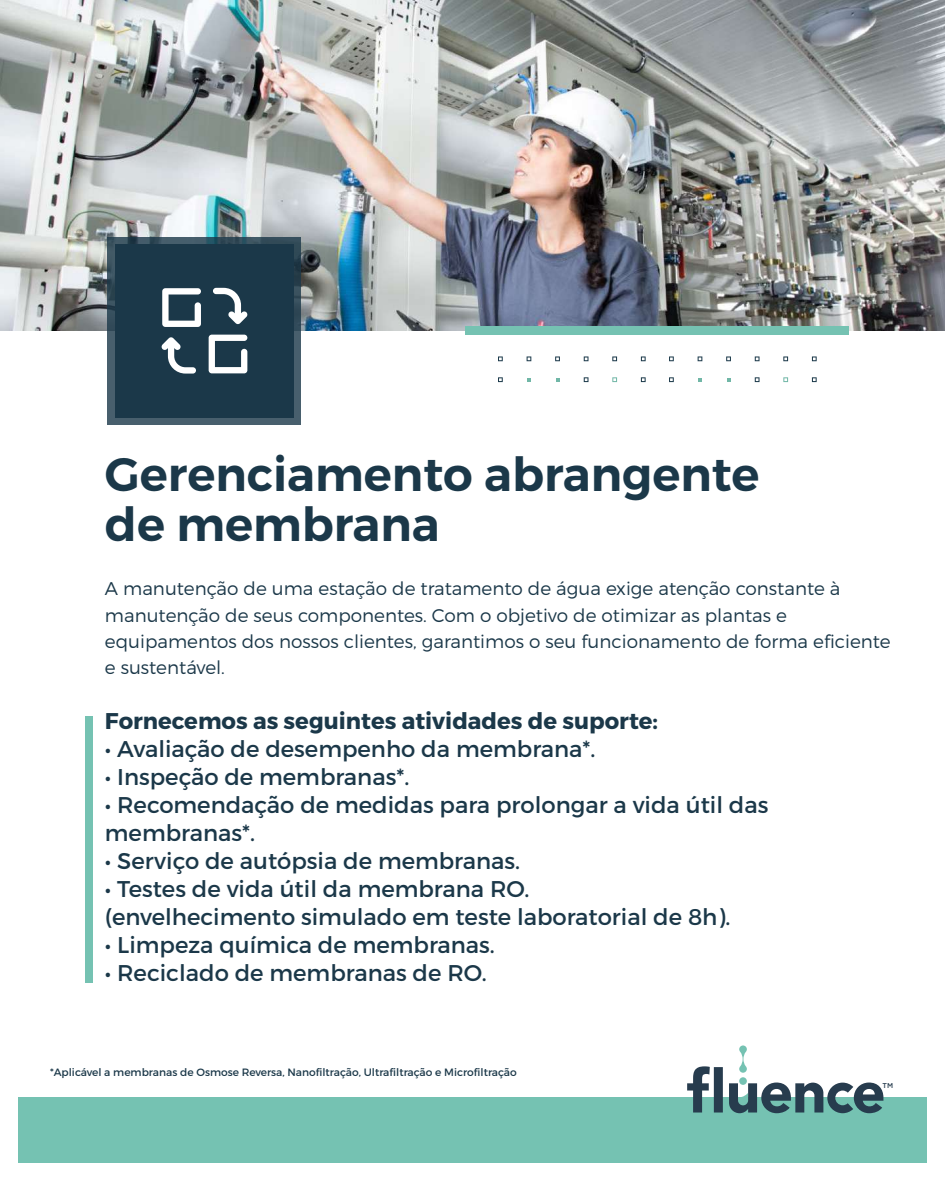
<style>
.page{position:relative;width:945px;height:1182px;background:#fff}
.page>*{position:absolute;margin:0;border:0;box-sizing:border-box;transform-origin:0 0}
.t1{font:600 46.9px/50.8px "Montserrat";color:#1b3849}
.t2{font:22.75px/28px "Montserrat";color:#1b3849}
.t3{font:700 22.75px "Montserrat";color:#1b3849}
.t4{font:300 18.38px/26.2px "Montserrat";color:#1b3849}
.t5{font:10.59px "Montserrat";color:#1b3849}
.t6{font:500 7px "Gotham";color:#273c4e}
</style>
<div class="page">
<img style="left:0;top:0;width:945px;height:330px">
<svg style="left:108px;top:237px;width:193px;height:187px;background:#3c5462"></svg>
<div style="left:115px;top:244px;width:179px;height:173px;background:#1b3849"></div>
<svg style="left:213px;top:288px;width:35px;height:36px"></svg>
<svg style="left:161px;top:337px;width:35px;height:36px"></svg>
<svg style="left:209px;top:334px;width:38px;height:39px"></svg>
<svg style="left:162px;top:288px;width:39px;height:39px"></svg>
<div style="left:18px;top:1097px;width:909px;height:65px;background:#75c2b2"></div>
<svg style="left:687px;top:1045px;width:196px;height:68px"></svg>
<svg style="left:527px;top:378px;width:4px;height:3px"></svg>
<svg style="left:612px;top:377px;width:5px;height:5px"></svg>
<svg style="left:498px;top:356px;width:5px;height:5px"></svg>
<svg style="left:527px;top:356px;width:4px;height:5px"></svg>
<svg style="left:555px;top:356px;width:5px;height:5px"></svg>
<svg style="left:584px;top:356px;width:4px;height:5px"></svg>
<svg style="left:612px;top:356px;width:5px;height:5px"></svg>
<svg style="left:641px;top:356px;width:5px;height:5px"></svg>
<svg style="left:498px;top:377px;width:5px;height:5px"></svg>
<svg style="left:584px;top:377px;width:4px;height:5px"></svg>
<svg style="left:641px;top:377px;width:5px;height:5px"></svg>
<svg style="left:698px;top:378px;width:4px;height:3px"></svg>
<svg style="left:783px;top:377px;width:5px;height:5px"></svg>
<svg style="left:669px;top:356px;width:5px;height:5px"></svg>
<svg style="left:698px;top:356px;width:4px;height:5px"></svg>
<svg style="left:726px;top:356px;width:5px;height:5px"></svg>
<svg style="left:755px;top:356px;width:5px;height:5px"></svg>
<svg style="left:783px;top:356px;width:5px;height:5px"></svg>
<svg style="left:812px;top:356px;width:5px;height:5px"></svg>
<svg style="left:669px;top:377px;width:5px;height:5px"></svg>
<svg style="left:755px;top:377px;width:5px;height:5px"></svg>
<svg style="left:812px;top:377px;width:5px;height:5px"></svg>
<div style="left:466px;top:326px;width:383px;height:9px;background:#75c2b2"></div>
<div style="left:85px;top:716px;width:7px;height:266px;background:#75c2b2"></div>
<h1 class="t1" style="left:105px;top:449px;width:656px">Gerenciamento abrangente de membrana</h1>
<p class="t4" style="left:105px;top:575px;width:787px">A manutenção de uma estação de tratamento de água exige atenção constante à manutenção de seus componentes. Com o objetivo de otimizar as plantas e equipamentos dos nossos clientes, garantimos o seu funcionamento de forma eficiente e sustentável.</p>
<p class="t3" style="left:105px;top:706px;width:555px">Fornecemos as seguintes atividades de suporte:</p>
<p class="t2" style="left:105px;top:734px;width:492px">• Avaliação de desempenho da membrana*.</p>
<p class="t2" style="left:105px;top:762px;width:306px">• Inspeção de membranas*.</p>
<p class="t2" style="left:105px;top:790px;width:665px">• Recomendação de medidas para prolongar a vida útil das membranas*.</p>
<p class="t2" style="left:105px;top:846px;width:417px">• Serviço de autópsia de membranas.</p>
<p class="t2" style="left:105px;top:874px;width:627px">• Testes de vida útil da membrana RO.<br>(envelhecimento simulado em teste laboratorial de 8h).</p>
<p class="t2" style="left:105px;top:930px;width:392px">• Limpeza química de membranas.</p>
<p class="t2" style="left:105px;top:958px;width:383px">• Reciclado de membranas de RO.</p>
<p class="t5" style="left:50px;top:1065px;width:468px">*Aplicável a membranas de Osmose Reversa, Nanofiltração, Ultrafiltração e Microfiltração</p>
<p class="t6" style="left:883px;top:1080px;width:12px">TM</p>
</div>
